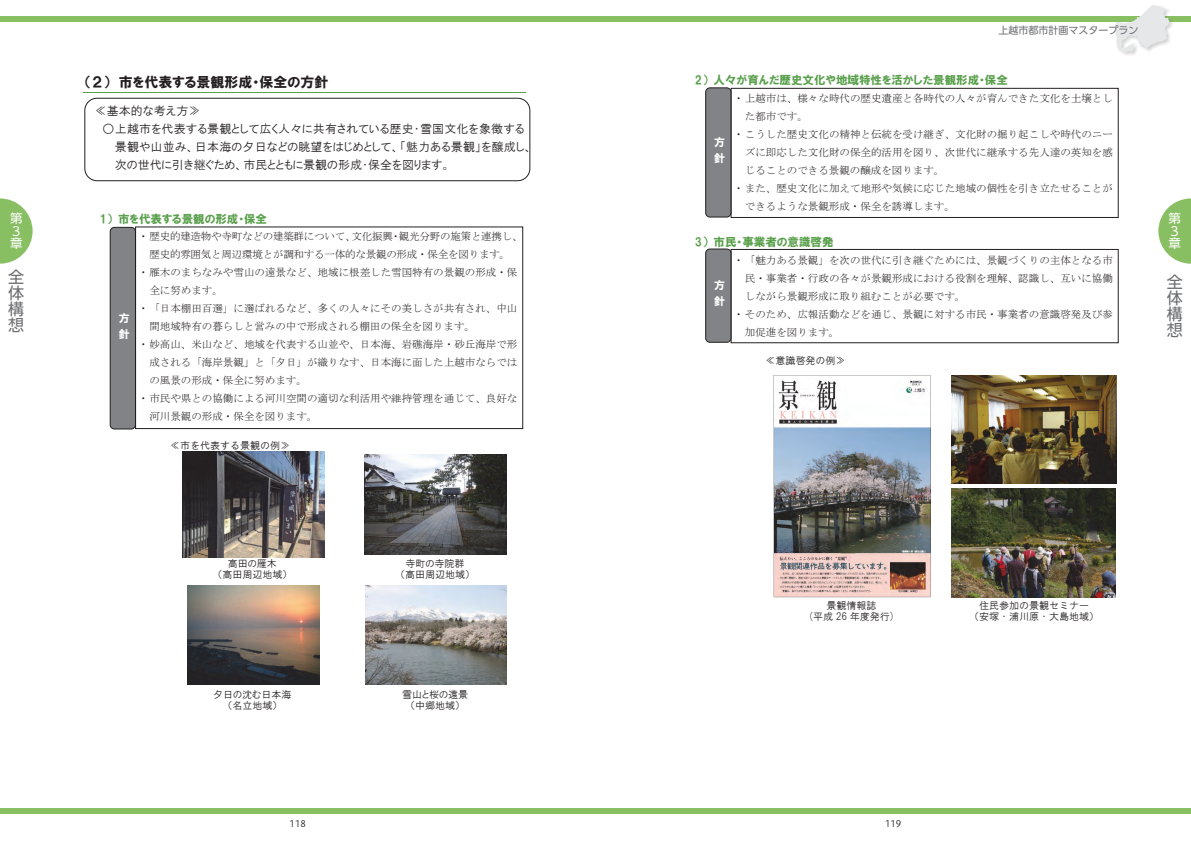
<style>
.page{position:relative;width:1191px;height:842px;background:#fff}
.page>*{position:absolute;margin:0;border:0;box-sizing:border-box;transform-origin:0 0}
.t1{font:16px/16px "UD Shin Go Pro";color:#6c6d70;text-align:justify}
.t2{font:14px "HGP Soei Kakugothic UB";color:#231f20}
.t3{font:12.5px/12.5px "UD Shin Go Pro";color:#fff}
.t4{font:12px/18px "HGP Gothic M";letter-spacing:.015em;color:#231f20}
.t5{font:11.5px "HGP Soei Kakugothic UB";color:#5aa04d}
.t6{font:11px/16px "HG Soei Kakugothic UB";color:#fff}
.t7{font:10.5px "MS Mincho";color:#231f20}
.t8{font:10px/11px "HGS Gothic M";color:#231f20;text-align:center}
.t9{font:10px/11px "HGP Gothic M";color:#231f20;text-align:center}
.t10{font:10px "UD Shin Go Pro";color:#6c6d70}
.t11{font:9px "Hiragino UD Sans Std W3";color:#231f20}
</style>
<div class="page">
<div style="left:0;top:16px;width:595px;height:6px;background:#89bf63"></div>
<div style="left:0;top:808px;width:595px;height:6px;background:#89bf63"></div>
<svg style="left:0;top:198px;width:33px;height:66px"></svg>
<svg style="left:1158px;top:198px;width:33px;height:66px"></svg>
<div style="left:595px;top:16px;width:596px;height:6px;background:#89bf63"></div>
<div style="left:595px;top:808px;width:596px;height:6px;background:#89bf63"></div>
<div style="left:1113px;top:4px;width:61px;height:53px;background:#231f20;opacity:.2"></div>
<svg style="left:1114px;top:5px;width:55px;height:47px"></svg>
<hr style="left:84px;top:92px;width:442px;height:1px;background:#5aa04d">
<img style="left:182px;top:452px;width:142px;height:106px">
<img style="left:364px;top:455px;width:142px;height:99px">
<img style="left:187px;top:585px;width:132px;height:99px">
<img style="left:365px;top:585px;width:141px;height:99px">
<div style="left:135px;top:227px;width:388px;height:202px;border:1px solid #231f20"></div>
<div style="left:110px;top:227px;width:25px;height:202px;background:#818386;border-radius:4px"></div>
<div style="left:110px;top:227px;width:26px;height:202px;border:1px solid #231f20;border-radius:4px"></div>
<div style="left:84px;top:98px;width:446px;height:83px;border:1px solid #231f20;border-radius:12px"></div>
<div style="left:730px;top:88px;width:388px;height:130px;border:1px solid #231f20"></div>
<div style="left:705px;top:88px;width:26px;height:129px;background:#818386;border-radius:4px"></div>
<div style="left:705px;top:87px;width:26px;height:130px;border:1px solid #231f20;border-radius:4px"></div>
<div style="left:730px;top:249px;width:388px;height:94px;border:1px solid #231f20"></div>
<div style="left:705px;top:249px;width:26px;height:93px;background:#818386;border-radius:4px"></div>
<div style="left:705px;top:249px;width:26px;height:94px;border:1px solid #231f20;border-radius:4px"></div>
<img style="left:951px;top:488px;width:164px;height:109px">
<img style="left:951px;top:375px;width:165px;height:109px">
<img style="left:773px;top:375px;width:157px;height:222px">
<p class="t10" style="left:998px;top:22px;width:141px">上越市都市計画マスタープラン</p>
<p class="t5" style="left:695px;top:74px;width:315px">2） 人々が育んだ歴史文化や地域特性を活かした景観形成・保全</p>
<p class="t7" style="left:733px;top:93px;width:381px">・ 上越市は、様々な時代の歴史遺産と各時代の人々が育んできた文化を土壌とし</p>
<p class="t7" style="left:745px;top:111px;width:64px">た都市です。</p>
<p class="t7" style="left:733px;top:129px;width:381px">・ こうした歴史文化の精神と伝統を受け継ぎ、文化財の掘り起こしや時代のニー</p>
<p class="t7" style="left:745px;top:147px;width:369px">ズに即応した文化財の保全的活用を図り、次世代に継承する先人達の英知を感</p>
<p class="t7" style="left:745px;top:165px;width:201px">じることのできる景観の醸成を図ります。</p>
<p class="t7" style="left:733px;top:183px;width:381px">・ また、歴史文化に加えて地形や気候に応じた地域の個性を引き立たせることが</p>
<p class="t7" style="left:745px;top:201px;width:211px">できるような景観形成・保全を誘導します。</p>
<p class="t5" style="left:695px;top:236px;width:140px">3） 市民・事業者の意識啓発</p>
<p class="t7" style="left:733px;top:255px;width:381px">・ 「魅力ある景観」を次の世代に引き継ぐためには、景観づくりの主体となる市</p>
<p class="t7" style="left:745px;top:273px;width:369px">民・事業者・行政の各々が景観形成における役割を理解、認識し、互いに協働</p>
<p class="t7" style="left:745px;top:291px;width:222px">しながら景観形成に取り組むことが必要です。</p>
<p class="t7" style="left:733px;top:309px;width:381px">・ そのため、広報活動などを通じ、景観に対する市民・事業者の意識啓発及び参</p>
<p class="t7" style="left:745px;top:327px;width:96px">加促進を図ります。</p>
<p class="t8" style="left:765px;top:355px;width:82px">≪意識啓発の例≫</p>
<h2 class="t2" style="left:85px;top:75px;width:245px">（２） 市を代表する景観形成・保全の方針</h2>
<p class="t4" style="left:95px;top:101px;width:107px">≪基本的な考え方≫</p>
<p class="t4" style="left:115px;top:119px;width:419px;text-indent:-12px">○上越市を代表する景観として広く人々に共有されている歴史・雪国文化を象徴する景観や山並み、日本海の夕日などの眺望をはじめとして、「魅力ある景観」を醸成し、次の世代に引き継ぐため、市民とともに景観の形成・保全を図ります。</p>
<p class="t6" style="left:714px;top:134px;width:12px">方針</p>
<p class="t3" style="left:10px;top:212px;width:14px">第<br>3章</p>
<p class="t3" style="left:1168px;top:212px;width:14px">第<br>3章</p>
<p class="t5" style="left:99px;top:213px;width:169px">1） 市を代表する景観の形成・保全</p>
<p class="t7" style="left:138px;top:231px;width:386px">・ 歴史的建造物や寺町などの建築群について、文化振興・観光分野の施策と連携し、</p>
<p class="t7" style="left:149px;top:249px;width:362px">歴史的雰囲気と周辺環境とが調和する一体的な景観の形成・保全を図ります。</p>
<p class="t7" style="left:138px;top:267px;width:381px">・ 雁木のまちなみや雪山の遠景など、地域に根差した雪国特有の景観の形成・保</p>
<p class="t7" style="left:149px;top:285px;width:75px">全に努めます。</p>
<p class="t7" style="left:138px;top:303px;width:381px">・ 「日本棚田百選」に選ばれるなど、多くの人々にその美しさが共有され、中山</p>
<p class="t7" style="left:149px;top:321px;width:327px">間地域特有の暮らしと営みの中で形成される棚田の保全を図ります。</p>
<p class="t7" style="left:138px;top:339px;width:381px">・ 妙高山、米山など、地域を代表する山並や、日本海、岩礁海岸・砂丘海岸で形</p>
<p class="t7" style="left:149px;top:357px;width:369px">成される「海岸景観」と「夕日」が織りなす、日本海に面した上越市ならでは</p>
<p class="t7" style="left:149px;top:375px;width:159px">の風景の形成・保全に努めます。</p>
<p class="t7" style="left:138px;top:393px;width:381px">・ 市民や県との協働による河川空間の適切な利活用や維持管理を通じて、良好な</p>
<p class="t7" style="left:149px;top:411px;width:169px">河川景観の形成・保全を図ります。</p>
<p class="t8" style="left:170px;top:439px;width:122px">≪市を代表する景観の例≫</p>
<h1 class="t1" style="left:8px;top:268px;width:17px">全体構想</h1>
<h1 class="t1" style="left:1166px;top:274px;width:17px">全体構想</h1>
<p class="t6" style="left:714px;top:277px;width:12px">方針</p>
<p class="t6" style="left:119px;top:310px;width:12px">方針</p>
<p class="t9" style="left:217px;top:558px;width:72px">高田の雁木<br>（高田周辺地域）</p>
<p class="t9" style="left:400px;top:558px;width:72px">寺町の寺院群<br>（高田周辺地域）</p>
<p class="t9" style="left:213px;top:688px;width:80px">夕日の沈む日本海（名立地域）</p>
<p class="t9" style="left:402px;top:688px;width:67px">雪山と桜の遠景（中郷地域）</p>
<p class="t8" style="left:809px;top:600px;width:85px">景観情報誌<br>(平成 26 年度発行)</p>
<p class="t8" style="left:969px;top:600px;width:132px">住民参加の景観セミナー<br>（安塚・浦川原・大島地域）</p>
<p class="t11" style="left:289px;top:817px;width:18px">118</p>
<p class="t11" style="left:885px;top:817px;width:18px">119</p>
</div>
